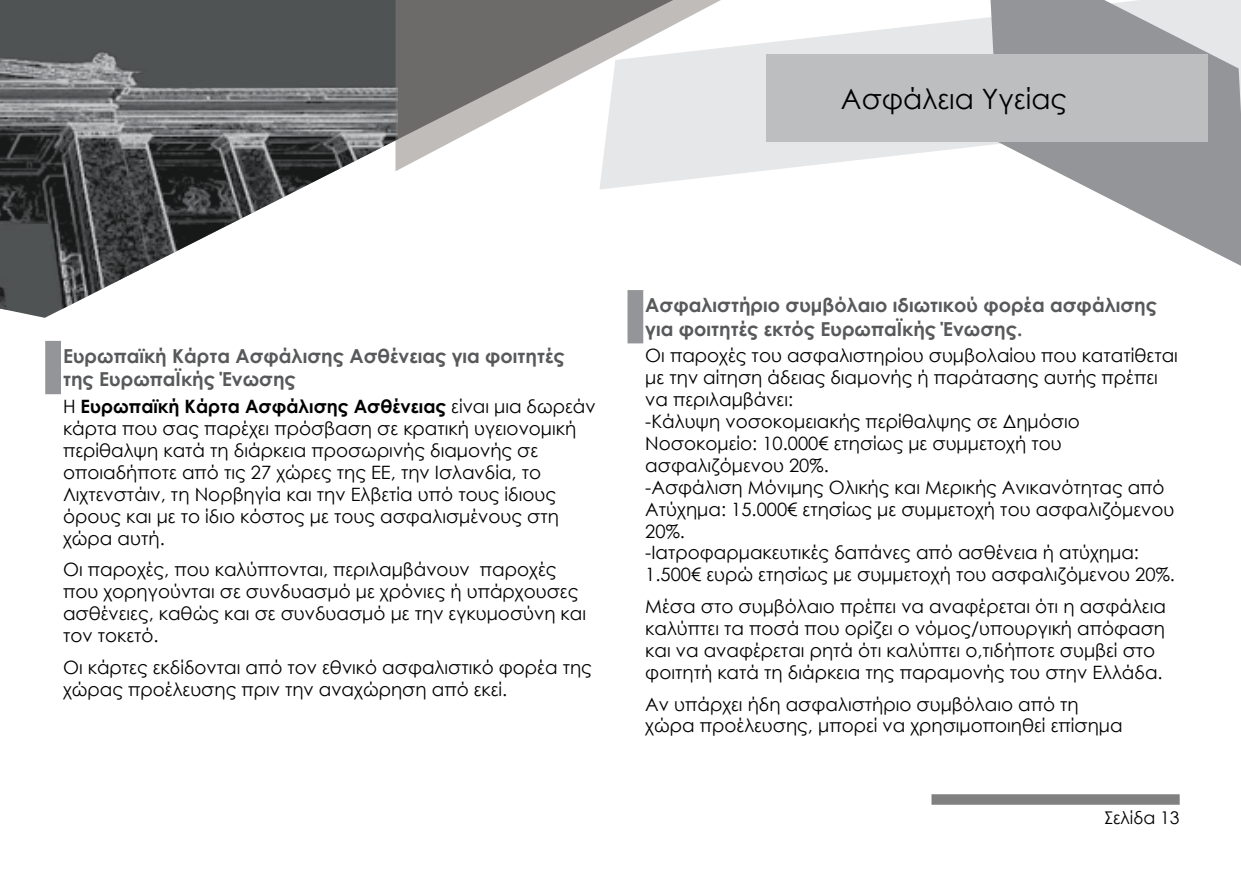
<style>
.page{position:relative;width:1241px;height:874px;background:#fff}
.page>*{position:absolute;margin:0;border:0;box-sizing:border-box;transform-origin:0 0}
.t1{font:28px "Century Gothic";color:#000}
.t2{font:700 19.25px/23.1px "Century Gothic";color:#58595b}
.t3{font:18.38px/21.9px "Century Gothic";color:#000}
.t4{font:17.5px "Century Gothic";color:#000}
.s1{font-weight:700}
</style>
<div class="page">
<svg style="left:732px;top:17px;width:255px;height:157px;fill:#e6e7e8"></svg>
<svg style="left:599px;top:171px;width:133px;height:146px"></svg>
<img style="left:0;top:0;width:395px;height:317px">
<svg style="left:987px;top:0;width:253px;height:266px;fill:#939598"></svg>
<svg style="left:931px;top:794px;width:248px;height:10px;background:#838383"></svg>
<svg style="left:395px;top:0;width:371px;height:171px"></svg>
<div style="left:766px;top:55px;width:442px;height:87px;background:#bcbec0"></div>
<div style="left:45px;top:348px;width:16px;height:38px;background:#939598"></div>
<div style="left:627px;top:298px;width:16px;height:37px;background:#939598"></div>
<h1 class="t1" style="left:840px;top:79px;width:227px">Ασφάλεια Υγείας</h1>
<p class="t2" style="left:63px;top:343px;width:503px">Ευρωπαϊκή Κάρτα Ασφάλισης Ασθένειας για φοιτητές της ΕυρωπαΪκής Ένωσης</p>
<p class="t3" style="left:63px;top:395px;width:534px">Η <span class="s1">Ευρωπαϊκή Κάρτα Ασφάλισης Ασθένειας</span> είναι μια δωρεάν κάρτα που σας παρέχει πρόσβαση σε κρατική υγειονομική περίθαλψη κατά τη διάρκεια προσωρινής διαμονής σε οποιαδήποτε από τις 27 χώρες της ΕΕ, την Ισλανδία, το Λιχτενστάιν, τη Νορβηγία και την Ελβετία υπό τους ίδιους όρους και με το ίδιο κόστος με τους ασφαλισμένους στη χώρα αυτή.</p>
<p class="t3" style="left:63px;top:558px;width:524px">Οι παροχές, που καλύπτονται, περιλαμβάνουν παροχές που χορηγούνται σε συνδυασμό με χρόνιες ή υπάρχουσες ασθένειες, καθώς και σε συνδυασμό με την εγκυμοσύνη και τον τοκετό.</p>
<p class="t3" style="left:63px;top:655px;width:530px">Οι κάρτες εκδίδονται από τον εθνικό ασφαλιστικό φορέα της χώρας προέλευσης πριν την αναχώρηση από εκεί.</p>
<p class="t2" style="left:645px;top:293px;width:513px">Ασφαλιστήριο συμβόλαιο ιδιωτικού φορέα ασφάλισης για φοιτητές εκτός ΕυρωπαΪκής Ένωσης.</p>
<p class="t3" style="left:645px;top:344px;width:534px">Οι παροχές του ασφαλιστηρίου συμβολαίου που κατατίθεται με την αίτηση άδειας διαμονής ή παράτασης αυτής πρέπει να περιλαμβάνει:<br>-Κάλυψη νοσοκομειακής περίθαλψης σε Δημόσιο Νοσοκομείο: 10.000€ ετησίως με συμμετοχή του ασφαλιζόμενου 20%.<br>-Ασφάλιση Μόνιμης Ολικής και Μερικής Ανικανότητας από Ατύχημα: 15.000€ ετησίως με συμμετοχή του ασφαλιζόμενου 20%.<br>-Ιατροφαρμακευτικές δαπάνες από ασθένεια ή ατύχημα:<br>1.500€ ευρώ ετησίως με συμμετοχή του ασφαλιζόμενου 20%.</p>
<p class="t3" style="left:645px;top:595px;width:522px">Μέσα στο συμβόλαιο πρέπει να αναφέρεται ότι η ασφάλεια καλύπτει τα ποσά που ορίζει ο νόμος/υπουργική απόφαση και να αναφέρεται ρητά ότι καλύπτει ο,τιδήποτε συμβεί στο φοιτητή κατά τη διάρκεια της παραμονής του στην Ελλάδα.</p>
<p class="t3" style="left:645px;top:692px;width:479px">Αν υπάρχει ήδη ασφαλιστήριο συμβόλαιο από τη χώρα προέλευσης, μπορεί να χρησιμοποιηθεί επίσημα</p>
<p class="t4" style="left:1104px;top:805px;width:77px">Σελίδα 13</p>
</div>
